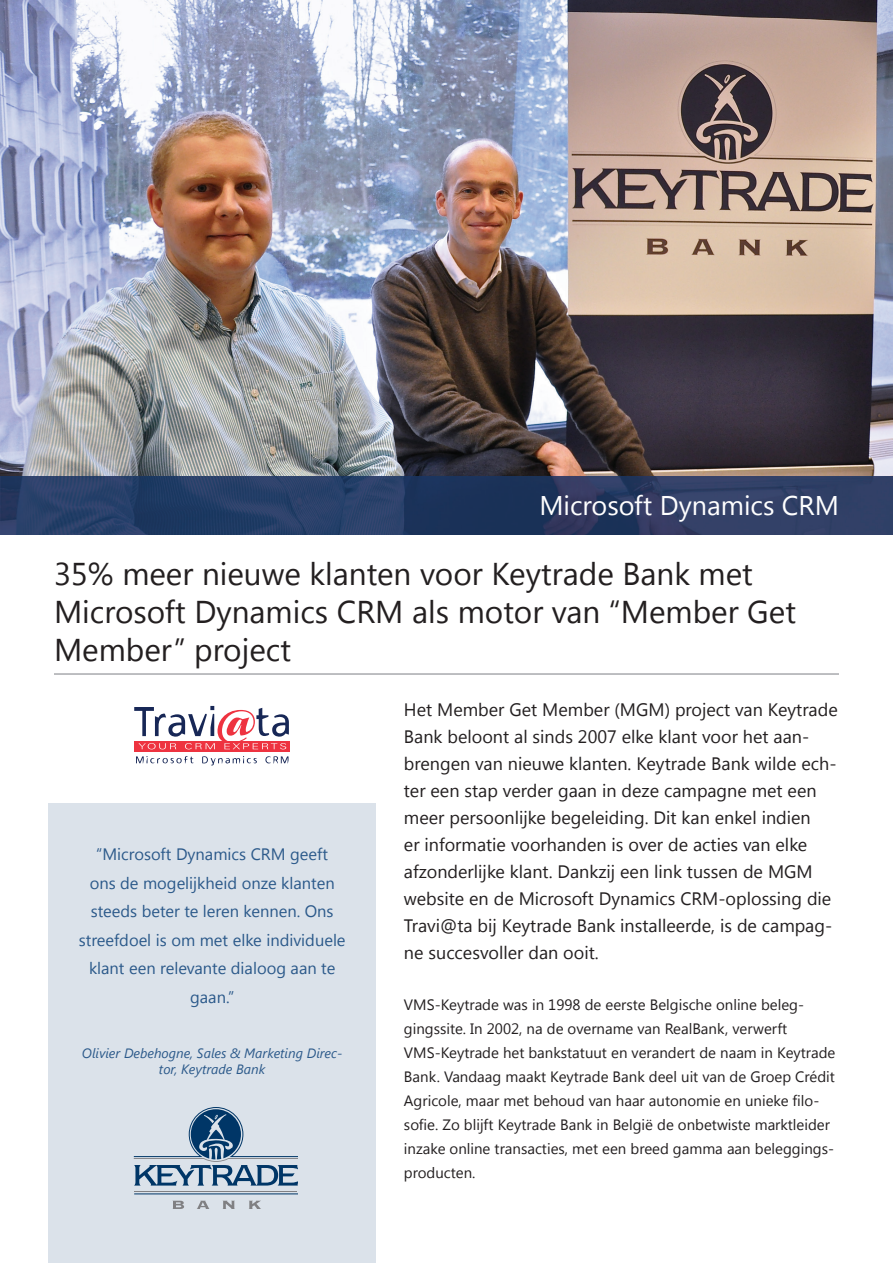
<style>
.page{position:relative;width:893px;height:1263px;background:#fff}
.page>*{position:absolute;margin:0;border:0;box-sizing:border-box;transform-origin:0 0}
.t1{font:31.5px/37.8px "Segoe UI";color:#231f20}
.t2{font:27px "Segoe UI";color:#fff}
.t3{font:18px/27px "Segoe UI";color:#231f20}
.t4{font:16.5px/28.5px "Segoe UI";color:#2b598a;text-align:center}
.t5{font:15px/24px "Segoe UI";color:#231f20}
.t6{font:italic 13.5px/16.2px "Segoe UI";color:#2b598a;text-align:center}
</style>
<div class="page">
<img style="left:1px;top:0;width:892px;height:477px">
<hr style="left:54px;top:673px;width:785px;height:2px;background:#a8a9ad">
<div style="left:49px;top:804px;width:327px;height:459px;background:#dbe2ea"></div>
<svg style="left:0;top:477px;width:893px;height:57px;background:#283c64"></svg>
<div style="left:134px;top:741px;width:156px;height:11px;background:#ee3340"></div>
<svg style="left:134px;top:706px;width:155px;height:43px"></svg>
<svg style="left:136px;top:756px;width:58px;height:8px"></svg>
<svg style="left:202px;top:756px;width:55px;height:9px"></svg>
<svg style="left:265px;top:756px;width:23px;height:7px"></svg>
<svg style="left:172px;top:1201px;width:12px;height:8px"></svg>
<svg style="left:197px;top:1201px;width:12px;height:8px"></svg>
<svg style="left:223px;top:1201px;width:12px;height:8px"></svg>
<svg style="left:249px;top:1201px;width:12px;height:8px"></svg>
<svg style="left:134px;top:1107px;width:163px;height:87px"></svg>
<h2 class="t2" style="left:539px;top:487px;width:301px">Microsoft Dynamics CRM</h2>
<h1 class="t1" style="left:54px;top:554px;width:744px">35% meer nieuwe klanten voor Keytrade Bank met<br>Microsoft Dynamics CRM als motor van “Member Get<br>Member” project</h1>
<p class="t3" style="left:404px;top:695px;width:435px">Het Member Get Member (MGM) project van Keytrade Bank beloont al sinds 2007 elke klant voor het aan&shy;brengen van nieuwe klanten. Keytrade Bank wilde ech&shy;ter een stap verder gaan in deze campagne met een meer persoonlijke begeleiding. Dit kan enkel indien<br>er informatie voorhanden is over de acties van elke afzonderlijke klant. Dankzij een link tussen de MGM website en de Microsoft Dynamics CRM-oplossing die Travi@ta bij Keytrade Bank installeerde, is de campag&shy;ne succesvoller dan ooit.</p>
<p class="t5" style="left:404px;top:992px;width:433px">VMS-Keytrade was in 1998 de eerste Belgische online beleg&shy;gingssite. In 2002, na de overname van RealBank, verwerft VMS-Keytrade het bankstatuut en verandert de naam in Keytrade Bank. Vandaag maakt Keytrade Bank deel uit van de Groep Crédit Agricole, maar met behoud van haar autonomie en unieke filo&shy;sofie. Zo blijft Keytrade Bank in België de onbetwiste marktleider inzake online transacties, met een breed gamma aan beleggings&shy;producten.</p>
<p class="t4" style="left:79px;top:839px;width:268px">“Microsoft Dynamics CRM geeft<br>ons de mogelijkheid onze klanten steeds beter te leren kennen. Ons streefdoel is om met elke individuele klant een relevante dialoog aan te gaan.”</p>
<p class="t6" style="left:82px;top:1044px;width:262px">Olivier Debehogne, Sales &amp; Marketing Direc&shy;tor, Keytrade Bank</p>
</div>
